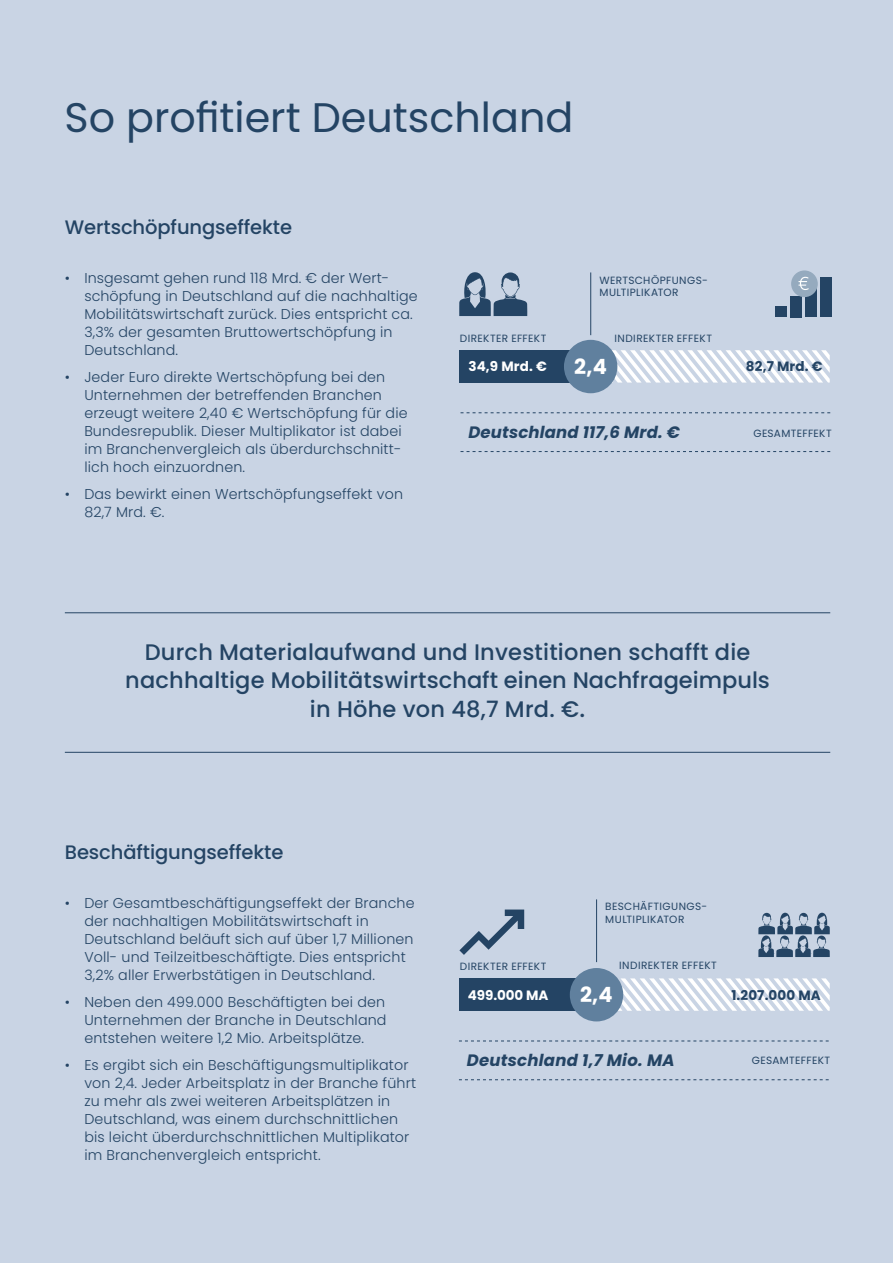
<style>
.page{position:relative;width:893px;height:1263px;background:#c9d4e4}
.page>*{position:absolute;margin:0;border:0;box-sizing:border-box;transform-origin:0 0}
.t1{font:41.25px "Poppins";color:#244464}
.t2{font:500 22.5px/28.5px "Poppins";letter-spacing:.01em;color:#244464;text-align:center}
.t3{font:700 21px "Poppins";color:#fff}
.t4{font:500 19.5px "Poppins";letter-spacing:-.005em;color:#244464}
.t5{font:italic 700 16.5px "Poppins";letter-spacing:.01em;color:#244464}
.t6{font:300 14.25px/18px "Poppins";letter-spacing:.01em;color:#244464}
.t7{font:700 13.5px "Poppins";letter-spacing:.01em;color:#244464}
.t8{font:700 13.5px "Poppins";letter-spacing:-.005em;color:#fff}
.t9{font:10.5px/12.6px "Poppins";letter-spacing:.03em;color:#244464}
.s1{font-size:24px}
</style>
<div class="page">
<div style="left:459px;top:350px;width:121px;height:33px;background:#244464"></div>
<svg style="left:460px;top:412px;width:370px;height:1px"></svg>
<svg style="left:460px;top:451px;width:370px;height:1px"></svg>
<svg style="left:612px;top:350px;width:218px;height:33px"></svg>
<div style="left:564px;top:340px;width:53px;height:53px;background:#60809e;border-radius:50%"></div>
<hr style="left:65px;top:612px;width:765px;height:1px;background:#244464">
<hr style="left:65px;top:752px;width:765px;height:1px;background:#244464">
<svg style="left:459px;top:272px;width:68px;height:44px"></svg>
<hr style="left:590px;top:272px;width:1px;height:63px;background:#244464">
<div style="left:459px;top:979px;width:121px;height:32px;background:#244464"></div>
<svg style="left:459px;top:1040px;width:370px;height:1px"></svg>
<svg style="left:459px;top:1079px;width:370px;height:1px"></svg>
<svg style="left:618px;top:978px;width:212px;height:33px"></svg>
<div style="left:570px;top:968px;width:53px;height:53px;background:#60809e;border-radius:50%"></div>
<div style="left:776px;top:307px;width:11px;height:10px;background:#244464"></div>
<div style="left:790px;top:296px;width:12px;height:21px;background:#244464"></div>
<div style="left:805px;top:286px;width:11px;height:31px;background:#244464"></div>
<div style="left:820px;top:277px;width:11px;height:40px;background:#244464"></div>
<div style="left:791px;top:270px;width:27px;height:27px;background:#95aabe;border-radius:50%"></div>
<svg style="left:798px;top:277px;width:11px;height:13px"></svg>
<hr style="left:596px;top:899px;width:1px;height:63px;background:#244464">
<svg style="left:459px;top:909px;width:65px;height:46px"></svg>
<svg style="left:758px;top:913px;width:72px;height:44px"></svg>
<p class="t1" style="left:65px;top:93px;width:510px">So profitiert Deutschland</p>
<p class="t4" style="left:65px;top:216px;width:229px">Wertschöpfungseffekte</p>
<p class="t6" style="left:84px;top:269px;width:335px;text-indent:-19px">• Insgesamt gehen rund 118 Mrd. € der Wert&shy;schöpfung in Deutschland auf die nachhaltige Mobilitätswirtschaft zurück. Dies entspricht ca.<br>3,3% der gesamten Bruttowertschöpfung in Deutschland.</p>
<p class="t6" style="left:84px;top:368px;width:325px;text-indent:-19px">• Jeder Euro direkte Wertschöpfung bei den Unternehmen der betreffenden Branchen erzeugt weitere 2,40 € Wertschöpfung für die Bundesrepublik. Dieser Multiplikator ist dabei im Branchenvergleich als überdurchschnitt&shy;lich hoch einzuordnen.</p>
<p class="t6" style="left:84px;top:485px;width:320px;text-indent:-19px">• Das bewirkt einen Wertschöpfungseffekt von<br>82,7 Mrd. €.</p>
<p class="t9" style="left:460px;top:332px;width:88px">DIREKTER EFFEKT</p>
<p class="t8" style="left:468px;top:358px;width:80px">34,9 Mrd. €</p>
<p class="t9" style="left:599px;top:274px;width:110px">WERTSCHÖPFUNGS-<br>MULTIPLIKATOR</p>
<p class="t9" style="left:614px;top:332px;width:99px">INDIREKTER EFFEKT</p>
<p class="t3" style="left:574px;top:355px;width:34px">2,4</p>
<p class="t7" style="left:746px;top:358px;width:78px">82,7 Mrd. €</p>
<p class="t5" style="left:468px;top:422px;width:213px">Deutschland 117,6 Mrd. €</p>
<p class="t9" style="left:753px;top:427px;width:80px">GESAMTEFFEKT</p>
<p class="t2" style="left:125px;top:638px;width:646px">Durch Materialaufwand und Investitionen schafft die nachhaltige Mobilitätswirtschaft einen Nachfrageimpuls in Höhe von 48,7 Mrd. €<span class="s1">.</span></p>
<p class="t4" style="left:65px;top:841px;width:220px">Beschäftigungseffekte</p>
<p class="t6" style="left:84px;top:894px;width:332px;text-indent:-19px">• Der Gesamtbeschäftigungseffekt der Branche der nachhaltigen Mobilitätswirtschaft in Deutschland beläuft sich auf über 1,7 Millionen Voll- und Teilzeitbeschäftigte. Dies entspricht 3,2% aller Erwerbstätigen in Deutschland.</p>
<p class="t6" style="left:84px;top:993px;width:304px;text-align:justify;text-indent:-19px">• Neben den 499.000 Beschäftigten bei den Unternehmen der Branche in Deutschland entstehen weitere 1,2 Mio. Arbeitsplätze.</p>
<p class="t6" style="left:84px;top:1056px;width:333px;text-indent:-19px">• Es ergibt sich ein Beschäftigungsmultiplikator von 2,4. Jeder Arbeitsplatz in der Branche führt zu mehr als zwei weiteren Arbeitsplätzen in Deutschland, was einem durchschnittlichen bis leicht überdurchschnittlichen Multiplikator im Branchenvergleich entspricht.</p>
<p class="t9" style="left:460px;top:960px;width:88px">DIREKTER EFFEKT</p>
<p class="t8" style="left:468px;top:987px;width:82px">499.000 MA</p>
<p class="t9" style="left:605px;top:900px;width:104px">BESCHÄFTIGUNGS-<br>MULTIPLIKATOR</p>
<p class="t9" style="left:619px;top:959px;width:99px">INDIREKTER EFFEKT</p>
<p class="t3" style="left:580px;top:983px;width:34px">2,4</p>
<p class="t7" style="left:731px;top:987px;width:91px">1.207.000 MA</p>
<p class="t5" style="left:467px;top:1050px;width:209px">Deutschland 1,7 Mio. MA</p>
<p class="t9" style="left:752px;top:1054px;width:80px">GESAMTEFFEKT</p>
</div>
